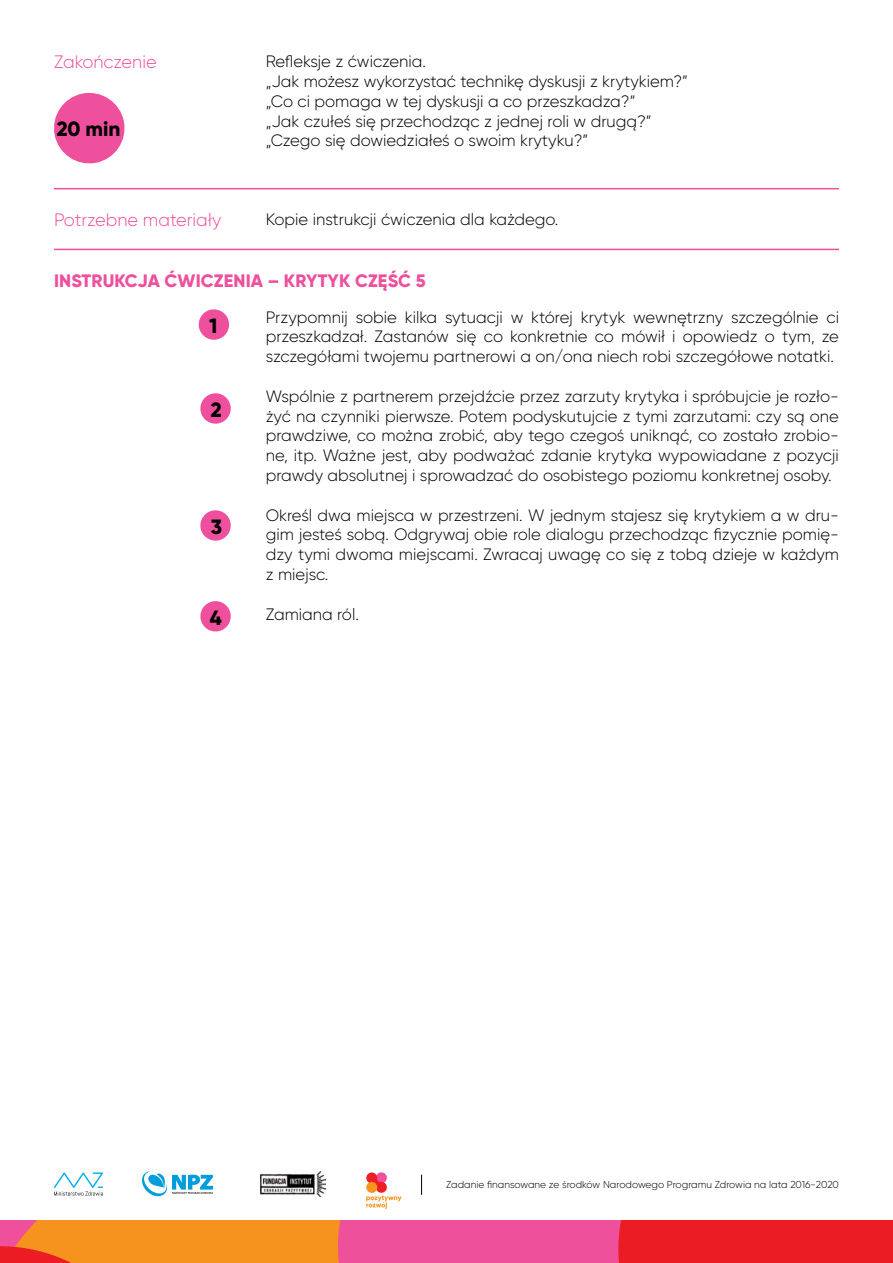
<style>
.page{position:relative;width:893px;height:1263px;background:#fff}
.page>*{position:absolute;margin:0;border:0;box-sizing:border-box;transform-origin:0 0}
.t1{font:800 20.7px "Gilroy";color:#000}
.t2{font:800 18px "Gilroy";letter-spacing:.01em;color:#ee509d}
.t3{font:300 18px "Gilroy";color:#ee509d}
.t4{font:300 16.5px/19.8px "Gilroy";color:#000;text-align:justify}
.t5{font:300 10.05px "Gilroy";color:#000}
</style>
<div class="page">
<svg style="left:366px;top:1172px;width:35px;height:37px"></svg>
<svg style="left:54px;top:1172px;width:49px;height:24px"></svg>
<svg style="left:142px;top:1171px;width:71px;height:25px"></svg>
<img style="left:261px;top:1171px;width:64px;height:26px">
<svg style="left:421px;top:1175px;width:1px;height:20px"></svg>
<svg style="left:0;top:1220px;width:893px;height:43px;background:#f0554a"></svg>
<svg style="left:54px;top:93px;width:71px;height:71px"></svg>
<hr style="left:54px;top:188px;width:785px;height:1px;background:#ee509d">
<hr style="left:54px;top:249px;width:785px;height:1px;background:#ee509d">
<svg style="left:198px;top:309px;width:32px;height:31px"></svg>
<svg style="left:200px;top:393px;width:31px;height:31px"></svg>
<svg style="left:200px;top:510px;width:31px;height:31px"></svg>
<svg style="left:200px;top:601px;width:31px;height:31px"></svg>
<p class="t3" style="left:54px;top:51px;width:104px">Zakończenie</p>
<p class="t1" style="left:57px;top:116px;width:65px">20 MIN</p>
<p class="t4" style="left:266px;top:51px;width:424px;text-align:left">Refleksje z ćwiczenia.<br>„Jak możesz wykorzystać technikę dyskusji z krytykiem?” „Co ci pomaga w tej dyskusji a co przeszkadza?”<br>„Jak czułeś się przechodząc z jednej roli w drugą?” „Czego się dowiedziałeś o swoim krytyku?”</p>
<p class="t3" style="left:54px;top:209px;width:169px">Potrzebne materiały</p>
<p class="t4" style="left:266px;top:209px;width:294px">Kopie instrukcji ćwiczenia dla każdego.</p>
<p class="t2" style="left:54px;top:269px;width:72px">INSTRUKCJ</p>
<p class="t2" style="left:148px;top:269px;width:149px">A ĆWICZENIA – KRYTYK</p>
<p class="t2" style="left:355px;top:269px;width:13px">CZĘŚĆ</p>
<p class="t2" style="left:416px;top:269px;width:11px">5</p>
<p class="t1" style="left:209px;top:312px;width:10px">1</p>
<p class="t4" style="left:266px;top:307px;width:575px">Przypomnij sobie kilka sytuacji w której krytyk wewnętrzny szczególnie ci przeszkadzał. Zastanów się co konkretnie co mówił i opowiedz o tym, ze szczegółami twojemu partnerowi a on/ona niech robi szczegółowe notatki.</p>
<p class="t4" style="left:266px;top:386px;width:575px">Wspólnie z partnerem przejdźcie przez zarzuty krytyka i spróbujcie je rozło&shy;żyć na czynniki pierwsze. Potem podyskutujcie z tymi zarzutami: czy są one prawdziwe, co można zrobić, aby tego czegoś uniknąć, co zostało zrobio&shy;ne, itp. Ważne jest, aby podważać zdanie krytyka wypowiadane z pozycji prawdy absolutnej i sprowadzać do osobistego poziomu konkretnej osoby.</p>
<p class="t4" style="left:266px;top:505px;width:575px">Określ dwa miejsca w przestrzeni. W jednym stajesz się krytykiem a w dru&shy;gim jesteś sobą. Odgrywaj obie role dialogu przechodząc fizycznie pomię&shy;dzy tymi dwoma miejscami. Zwracaj uwagę co się z tobą dzieje w każdym z miejsc.</p>
<p class="t4" style="left:266px;top:604px;width:95px">Zamiana ról.</p>
<p class="t1" style="left:211px;top:396px;width:12px">2</p>
<p class="t1" style="left:211px;top:513px;width:13px">3</p>
<p class="t1" style="left:210px;top:604px;width:13px">4</p>
<p class="t5" style="left:446px;top:1178px;width:394px">Zadanie finansowane ze środków Narodowego Programu Zdrowia na lata 2016-2020</p>
</div>
